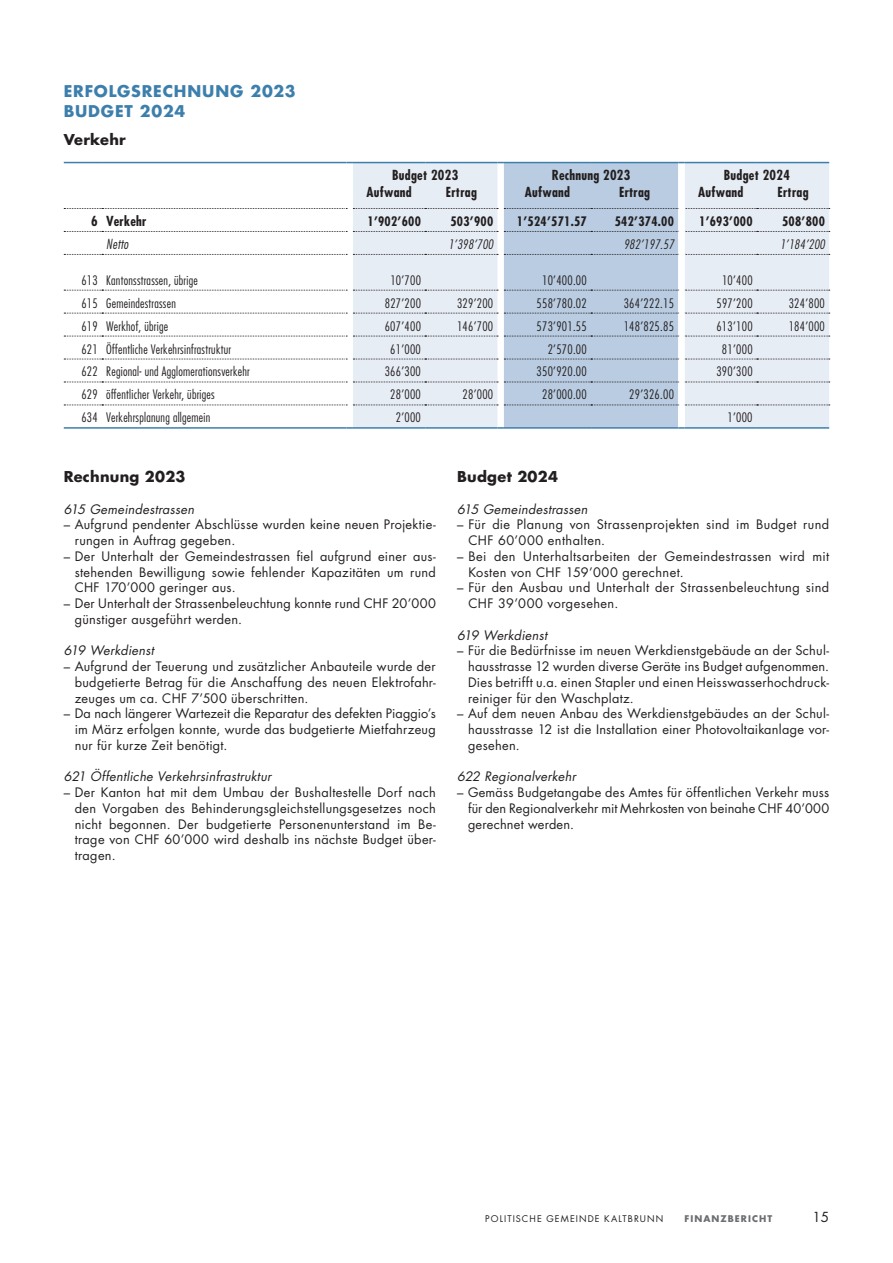
<style>
.page{position:relative;width:893px;height:1263px;background:#fff}
.page>*{position:absolute;margin:0;border:0;box-sizing:border-box;transform-origin:0 0}
.t1{font:700 15.75px/20.2px "Futura Std";letter-spacing:.055em;color:#3d7fac}
.t2{font:700 14.55px "Futura Std";letter-spacing:.015em;color:#231f20}
.t3{font:700 condensed 13.5px "Futura Std";letter-spacing:.02em;color:#231f20}
.t4{font:italic 300 condensed 13.5px "Futura Std";letter-spacing:.02em;color:#231f20}
.t5{font:13.5px "Futura Std";color:#231f20}
.t6{font:12.75px/15.8px "Futura Std";letter-spacing:.025em;color:#231f20;text-align:justify}
.t7{font:300 condensed 12.75px "Futura Std";letter-spacing:.02em;color:#231f20}
.t8{font:italic 12.75px "Futura Std";letter-spacing:.015em;color:#231f20}
.t9{font:700 condensed 12.75px "Futura Std";letter-spacing:.02em;color:#231f20}
.t10{font:italic 300 condensed 12.75px "Futura Std";letter-spacing:.02em;color:#231f20}
.t11{font:9px "Futura Std";letter-spacing:.12em;color:#231f20}
.t12{font:700 9px "Futura Std";letter-spacing:.12em;color:#6c6d70}
</style>
<div class="page">
<svg style="left:64px;top:162px;width:766px;height:267px"></svg>
<hr style="left:353px;top:162px;width:72px;height:1px;background:#3d7fac">
<hr style="left:425px;top:162px;width:72px;height:1px;background:#3d7fac">
<hr style="left:685px;top:162px;width:72px;height:1px;background:#3d7fac">
<hr style="left:757px;top:162px;width:72px;height:1px;background:#3d7fac">
<p class="t1" style="left:64px;top:81px;width:233px">ERFOLGSRECHNUNG 2023<br>BUDGET 2024</p>
<p class="t2" style="left:64px;top:130px;width:64px">Verkehr</p>
<p class="t3" style="left:392px;top:167px;width:68px">Budget 2023</p>
<p class="t3" style="left:552px;top:167px;width:80px">Rechnung 2023</p>
<p class="t3" style="left:724px;top:167px;width:68px">Budget 2024</p>
<p class="t3" style="left:366px;top:184px;width:47px">Aufwand</p>
<p class="t3" style="left:446px;top:184px;width:33px">Ertrag</p>
<p class="t3" style="left:525px;top:184px;width:47px">Aufwand</p>
<p class="t3" style="left:619px;top:184px;width:33px">Ertrag</p>
<p class="t3" style="left:698px;top:184px;width:47px">Aufwand</p>
<p class="t3" style="left:777px;top:184px;width:33px">Ertrag</p>
<p class="t3" style="left:91px;top:213px;width:57px">6 Verkehr</p>
<p class="t9" style="left:367px;top:213px;width:55px">1’902’600</p>
<p class="t9" style="left:450px;top:213px;width:44px">503’900</p>
<p class="t9" style="left:517px;top:213px;width:71px">1’524’571.57</p>
<p class="t9" style="left:615px;top:213px;width:61px">542’374.00</p>
<p class="t9" style="left:699px;top:213px;width:55px">1’693’000</p>
<p class="t9" style="left:782px;top:213px;width:44px">508’800</p>
<p class="t4" style="left:106px;top:236px;width:24px">Netto</p>
<p class="t10" style="left:448px;top:237px;width:46px">1’398’700</p>
<p class="t10" style="left:624px;top:237px;width:52px">982’197.57</p>
<p class="t10" style="left:780px;top:237px;width:46px">1’184’200</p>
<p class="t7" style="left:81px;top:272px;width:118px">613 Kantonsstrassen, übrige</p>
<p class="t7" style="left:390px;top:272px;width:32px">10’700</p>
<p class="t7" style="left:542px;top:272px;width:46px">10’400.00</p>
<p class="t7" style="left:722px;top:272px;width:32px">10’400</p>
<p class="t7" style="left:81px;top:295px;width:96px">615 Gemeindestrassen</p>
<p class="t7" style="left:385px;top:295px;width:38px">827’200</p>
<p class="t7" style="left:457px;top:295px;width:38px">329’200</p>
<p class="t7" style="left:537px;top:295px;width:52px">558’780.02</p>
<p class="t7" style="left:624px;top:295px;width:52px">364’222.15</p>
<p class="t7" style="left:716px;top:295px;width:38px">597’200</p>
<p class="t7" style="left:789px;top:295px;width:38px">324’800</p>
<p class="t7" style="left:81px;top:318px;width:88px">619 Werkhof, übrige</p>
<p class="t7" style="left:385px;top:318px;width:38px">607’400</p>
<p class="t7" style="left:457px;top:318px;width:38px">146’700</p>
<p class="t7" style="left:537px;top:318px;width:52px">573’901.55</p>
<p class="t7" style="left:624px;top:318px;width:52px">148’825.85</p>
<p class="t7" style="left:716px;top:318px;width:38px">613’100</p>
<p class="t7" style="left:789px;top:318px;width:38px">184’000</p>
<p class="t7" style="left:81px;top:341px;width:151px">621 Öffentliche Verkehrsinfrastruktur</p>
<p class="t7" style="left:390px;top:341px;width:32px">61’000</p>
<p class="t7" style="left:548px;top:341px;width:41px">2’570.00</p>
<p class="t7" style="left:722px;top:341px;width:32px">81’000</p>
<p class="t7" style="left:81px;top:364px;width:170px">622 Regional- und Agglomerationsverkehr</p>
<p class="t7" style="left:385px;top:364px;width:38px">366’300</p>
<p class="t7" style="left:537px;top:364px;width:52px">350’920.00</p>
<p class="t7" style="left:716px;top:364px;width:38px">390’300</p>
<p class="t7" style="left:81px;top:387px;width:135px">629 öffentlicher Verkehr, übriges</p>
<p class="t7" style="left:390px;top:387px;width:32px">28’000</p>
<p class="t7" style="left:463px;top:387px;width:32px">28’000</p>
<p class="t7" style="left:542px;top:387px;width:46px">28’000.00</p>
<p class="t7" style="left:629px;top:387px;width:46px">29’326.00</p>
<p class="t7" style="left:81px;top:410px;width:130px">634 Verkehrsplanung allgemein</p>
<p class="t7" style="left:396px;top:410px;width:27px">2’000</p>
<p class="t7" style="left:727px;top:410px;width:27px">1’000</p>
<p class="t2" style="left:64px;top:467px;width:123px">Rechnung 2023</p>
<p class="t8" style="left:64px;top:501px;width:132px">615 Gemeindestrassen</p>
<p class="t6" style="left:75px;top:517px;width:363px;text-indent:-11px">– Aufgrund pendenter Abschlüsse wurden keine neuen Projektie&shy;rungen in Auftrag gegeben.</p>
<p class="t6" style="left:75px;top:548px;width:363px;text-indent:-11px">– Der Unterhalt der Gemeindestrassen fiel aufgrund einer aus&shy;stehenden Bewilligung sowie fehlender Kapazitäten um rund CHF 170’000 geringer aus.</p>
<p class="t6" style="left:75px;top:596px;width:363px;text-indent:-11px">– Der Unterhalt der Strassenbeleuchtung konnte rund CHF 20’000 günstiger ausgeführt werden.</p>
<p class="t8" style="left:64px;top:643px;width:92px">619 Werkdienst</p>
<p class="t6" style="left:75px;top:659px;width:363px;text-indent:-11px">– Aufgrund der Teuerung und zusätzlicher Anbauteile wurde der budgetierte Betrag für die Anschaffung des neuen Elektrofahr&shy;zeuges um ca. CHF 7’500 überschritten.</p>
<p class="t6" style="left:75px;top:706px;width:363px;text-indent:-11px">– Da nach längerer Wartezeit die Reparatur des defekten Piaggio’s im März erfolgen konnte, wurde das budgetierte Mietfahrzeug nur für kurze Zeit benötigt.</p>
<p class="t8" style="left:64px;top:768px;width:209px">621 Öffentliche Verkehrsinfrastruktur</p>
<p class="t6" style="left:75px;top:785px;width:363px;text-indent:-11px">– Der Kanton hat mit dem Umbau der Bushaltestelle Dorf nach den Vorgaben des Behinderungsgleichstellungsgesetzes noch nicht begonnen. Der budgetierte Personenunterstand im Be&shy;trage von CHF 60’000 wird deshalb ins nächste Budget über&shy;tragen.</p>
<p class="t2" style="left:457px;top:467px;width:102px">Budget 2024</p>
<p class="t8" style="left:457px;top:501px;width:132px">615 Gemeindestrassen</p>
<p class="t6" style="left:468px;top:517px;width:362px;text-indent:-11px">– Für die Planung von Strassenprojekten sind im Budget rund<br>CHF 60’000 enthalten.</p>
<p class="t6" style="left:468px;top:548px;width:362px;text-indent:-11px">– Bei den Unterhaltsarbeiten der Gemeindestrassen wird mit<br>Kosten von CHF 159’000 gerechnet.</p>
<p class="t6" style="left:468px;top:580px;width:362px;text-indent:-11px">– Für den Ausbau und Unterhalt der Strassenbeleuchtung sind<br>CHF 39’000 vorgesehen.</p>
<p class="t8" style="left:457px;top:627px;width:92px">619 Werkdienst</p>
<p class="t6" style="left:468px;top:643px;width:363px;text-indent:-11px">– Für die Bedürfnisse im neuen Werkdienstgebäude an der Schul&shy;hausstrasse 12 wurden diverse Geräte ins Budget aufgenommen.<br>Dies betrifft u.a. einen Stapler und einen Heisswasserhochdruck&shy;reiniger für den Waschplatz.</p>
<p class="t6" style="left:468px;top:706px;width:363px;text-indent:-11px">– Auf dem neuen Anbau des Werkdienstgebäudes an der Schul&shy;hausstrasse 12 ist die Installation einer Photovoltaikanlage vor&shy;gesehen.</p>
<p class="t8" style="left:457px;top:768px;width:120px">622 Regionalverkehr</p>
<p class="t6" style="left:468px;top:785px;width:363px;text-indent:-11px">– Gemäss Budgetangabe des Amtes für öffentlichen Verkehr muss für den Regionalverkehr mit Mehrkosten von beinahe CHF 40’000 gerechnet werden.</p>
<p class="t11" style="left:485px;top:1213px;width:180px">POLITISCHE GEMEINDE KALTBRUNN</p>
<p class="t12" style="left:684px;top:1213px;width:89px">FINANZBERICHT</p>
<p class="t5" style="left:812px;top:1208px;width:18px">15</p>
</div>
